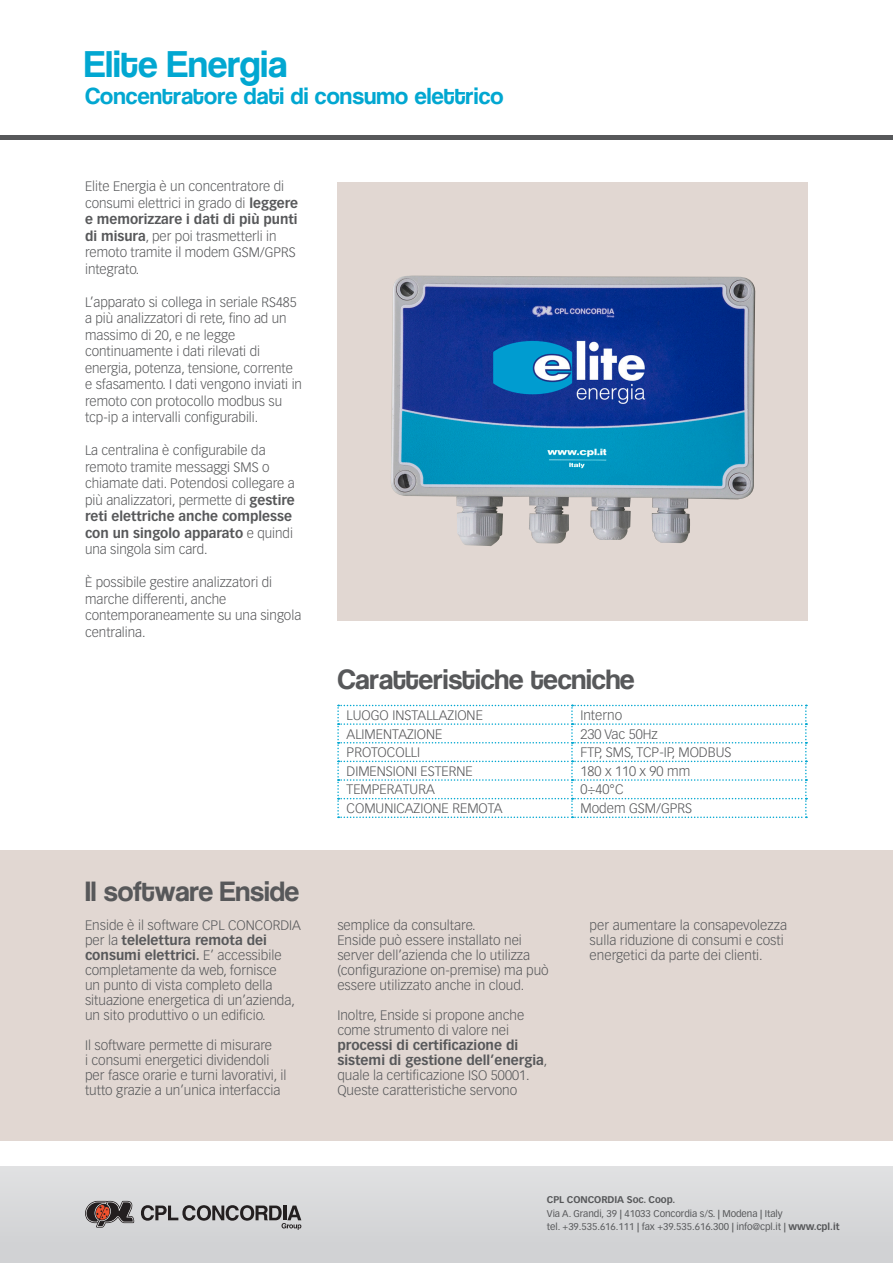
<style>
.page{position:relative;width:893px;height:1263px;background:#fff}
.page>*{position:absolute;margin:0;border:0;box-sizing:border-box;transform-origin:0 0}
.t1{font:36px "Coolvetica";letter-spacing:.015em;color:#02a7d1}
.List_Paragraph{font:27px "Coolvetica";letter-spacing:.005em;color:#57585a}
.t2{font:22.5px "Coolvetica";letter-spacing:.015em;color:#02a7d1}
.List_Paragraph-2{font:300 13.5px/16.5px "Vectora LH";color:#57585a}
.t3{font:9.6px/13.5px "Vectora LT Std";letter-spacing:-.005em;color:#57585a}
.s1{font-weight:700}
</style>
<div class="page">
<div style="left:0;top:1166px;width:893px;height:97px;background:#d1d2d4"></div>
<svg style="left:85px;top:1201px;width:49px;height:26px"></svg>
<svg style="left:141px;top:1205px;width:160px;height:25px"></svg>
<div style="left:0;top:850px;width:893px;height:291px;background:#e1d7d2"></div>
<svg style="left:337px;top:705px;width:470px;height:113px"></svg>
<hr style="left:0;top:136px;width:893px;height:4px;background:#57585a">
<div style="left:337px;top:182px;width:471px;height:438px;background:#e1d7d2"></div>
<img style="left:391px;top:275px;width:365px;height:271px">
<p class="t1" style="left:85px;top:45px;width:203px">Elite Energia</p>
<p class="t2" style="left:85px;top:84px;width:420px">Concentratore dati di consumo elettrico</p>
<p class="List_Paragraph-2" style="left:85px;top:178px;width:215px">Elite Energia è un concentratore di consumi elettrici in grado di <span class="s1">leggere e memorizzare i dati di più punti di misura</span>, per poi trasmetterli in remoto tramite il modem GSM/GPRS integrato.</p>
<p class="List_Paragraph-2" style="left:85px;top:294px;width:218px">L’apparato si collega in seriale RS485 a più analizzatori di rete, fino ad un massimo di 20, e ne legge continuamente i dati rilevati di energia, potenza, tensione, corrente e sfasamento. I dati vengono inviati in remoto con protocollo modbus su tcp-ip a intervalli configurabili.</p>
<p class="List_Paragraph-2" style="left:85px;top:442px;width:211px">La centralina è configurabile da remoto tramite messaggi SMS o chiamate dati. Potendosi collegare a più analizzatori, permette di <span class="s1">gestire reti elettriche anche complesse con un singolo apparato</span> e quindi una singola sim card.</p>
<p class="List_Paragraph-2" style="left:85px;top:574px;width:218px">È possibile gestire analizzatori di marche differenti, anche contemporaneamente su una singola centralina.</p>
<p class="List_Paragraph" style="left:85px;top:878px;width:215px">Il software Enside</p>
<p class="List_Paragraph-2" style="left:85px;top:918px;width:217px;line-height:15px">Enside è il software CPL CONCORDIA per la <span class="s1">telelettura remota dei consumi elettrici.</span> E’ accessibile completamente da web, fornisce<br>un punto di vista completo della situazione energetica di un’azienda, un sito produttivo o un edificio.</p>
<p class="List_Paragraph-2" style="left:85px;top:1038px;width:203px;line-height:15px">Il software permette di misurare<br>i consumi energetici dividendoli per fasce orarie e turni lavorativi, il tutto grazie a un’unica interfaccia</p>
<p class="List_Paragraph" style="left:337px;top:665px;width:299px">Caratteristiche tecniche</p>
<p class="List_Paragraph-2" style="left:347px;top:707px;width:138px">LUOGO INSTALLAZIONE</p>
<p class="List_Paragraph-2" style="left:580px;top:707px;width:43px">Interno</p>
<p class="List_Paragraph-2" style="left:347px;top:726px;width:97px">ALIMENTAZIONE</p>
<p class="List_Paragraph-2" style="left:580px;top:726px;width:79px">230 Vac 50Hz</p>
<p class="List_Paragraph-2" style="left:347px;top:744px;width:75px">PROTOCOLLI</p>
<p class="List_Paragraph-2" style="left:580px;top:744px;width:152px">FTP, SMS, TCP-IP, MODBUS</p>
<p class="List_Paragraph-2" style="left:347px;top:763px;width:128px">DIMENSIONI ESTERNE</p>
<p class="List_Paragraph-2" style="left:580px;top:763px;width:111px">180 x 110 x 90 mm</p>
<p class="List_Paragraph-2" style="left:347px;top:781px;width:90px">TEMPERATURA</p>
<p class="List_Paragraph-2" style="left:580px;top:781px;width:45px">0÷40°C</p>
<p class="List_Paragraph-2" style="left:347px;top:800px;width:158px">COMUNICAZIONE REMOTA</p>
<p class="List_Paragraph-2" style="left:580px;top:800px;width:113px">Modem GSM/GPRS</p>
<p class="List_Paragraph-2" style="left:337px;top:917px;width:140px">semplice da consultare.</p>
<p class="List_Paragraph-2" style="left:337px;top:933px;width:213px;line-height:15px">Enside può essere installato nei server dell’azienda che lo utilizza (configurazione on-premise) ma può essere utilizzato anche in cloud.</p>
<p class="List_Paragraph-2" style="left:337px;top:1008px;width:212px;line-height:15px">Inoltre, Enside si propone anche come strumento di valore nei <span class="s1">processi di certificazione di sistemi di gestione dell’energia</span>, quale la certificazione ISO 50001.</p>
<p class="List_Paragraph-2" style="left:337px;top:1082px;width:181px">Queste caratteristiche servono</p>
<p class="List_Paragraph-2" style="left:590px;top:918px;width:199px;line-height:15px">per aumentare la consapevolezza sulla riduzione di consumi e costi energetici da parte dei clienti.</p>
<p class="t3" style="left:547px;top:1193px;width:294px"><span class="s1">CPL CONCORDIA Soc. Coop.<br></span>Via A. Grandi, 39 <span class="s1">|</span> 41033 Concordia s/S. <span class="s1">|</span> Modena <span class="s1">|</span> Italy<br>tel. +39.535.616.111 <span class="s1">|</span> fax +39.535.616.300 <span class="s1">|</span> info@cpl.it <span class="s1">| www.cpl.it</span></p>
</div>
